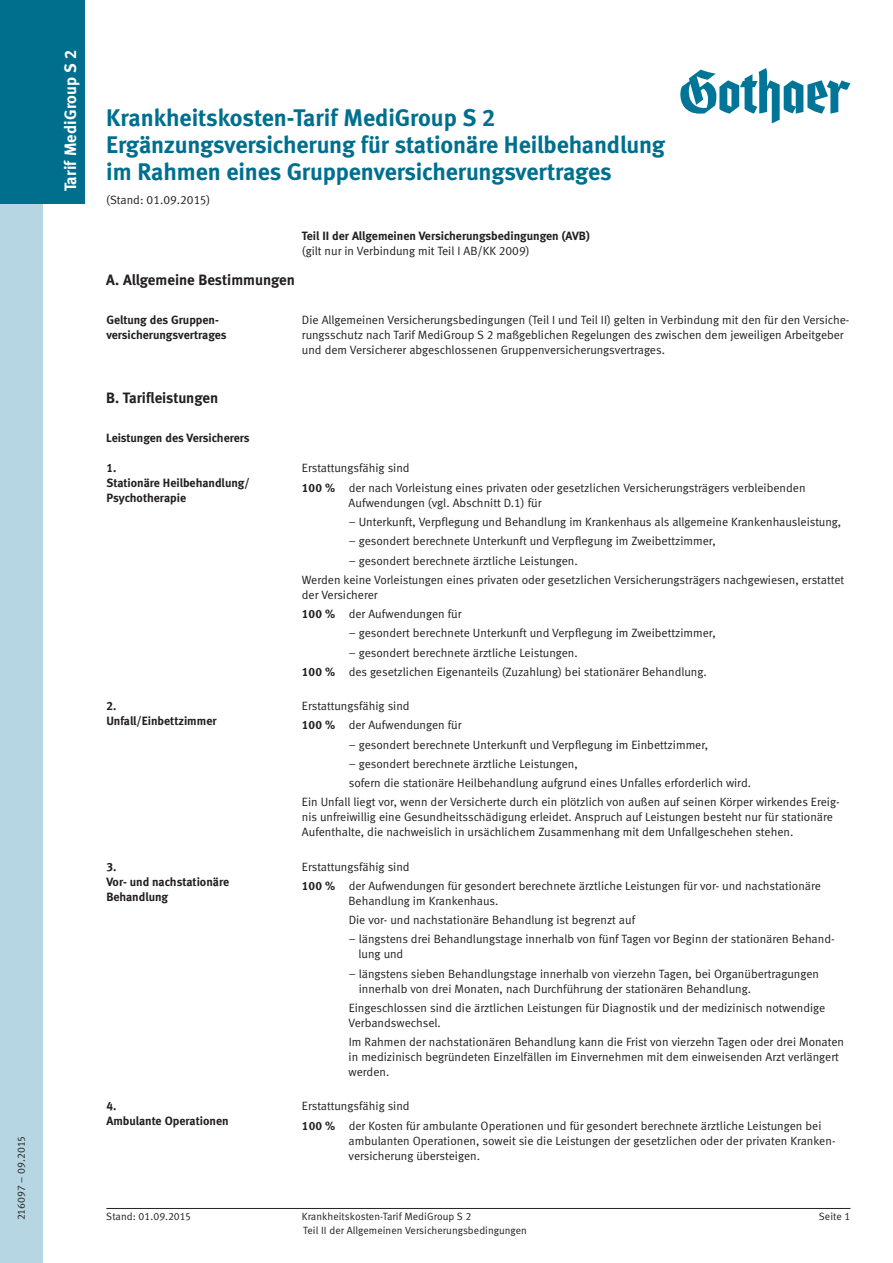
<style>
.page{position:relative;width:893px;height:1263px;background:#fff}
.page>*{position:absolute;margin:0;border:0;box-sizing:border-box;transform-origin:0 0}
.t1{font:24px/27px "Meta Bold LF";letter-spacing:-.005em;color:#006f8e}
.t2{font:16.5px "Meta Bold LF";letter-spacing:.01em;color:#fff}
.t3{font:15px "Meta Bold LF";letter-spacing:-.005em;color:#231f20}
.t4{font:12px/15px "Meta Normal LF";color:#231f20}
.t5{font:12px/15px "Meta Bold LF";color:#231f20}
.t6{font:10.5px "Meta Normal LF";letter-spacing:.005em;color:#231f20}
.s1{font-family:"Meta Bold LF"}
</style>
<div class="page">
<svg style="left:680px;top:68px;width:170px;height:55px"></svg>
<div style="left:0;top:0;width:85px;height:204px;background:#006f8e"></div>
<div style="left:0;top:204px;width:43px;height:1059px;background:#b7d6e3"></div>
<hr style="left:106px;top:1208px;width:744px;height:1px;background:#231f20">
<p class="t6" style="left:18px;top:1220px;width:86px;rotate:-90deg">216097 – 09.2015</p>
<h2 class="t2" style="left:65px;top:191px;width:143px;rotate:-90deg">Tarif MediGroup S 2</h2>
<h1 class="t1" style="left:106px;top:107px;width:560px">Krankheitskosten-Tarif MediGroup S 2<br>Ergänzungsversicherung für stationäre Heilbehandlung im Rahmen eines Gruppenversicherungsvertrages</h1>
<p class="t4" style="left:106px;top:193px;width:105px">(Stand: 01.09.2015)</p>
<p class="t5" style="left:302px;top:230px;width:289px">Teil II der Allgemeinen Versicherungsbedingungen (AVB)</p>
<p class="t4" style="left:302px;top:245px;width:229px">(gilt nur in Verbindung mit Teil I AB/KK 2009)</p>
<p class="t3" style="left:106px;top:275px;width:190px">A. Allgemeine Bestimmungen</p>
<p class="t4" style="left:302px;top:314px;width:549px">Die Allgemeinen Versicherungsbedingungen (Teil I und Teil II) gelten in Verbindung mit den für den Versiche&shy;rungsschutz nach Tarif MediGroup S 2 maßgeblichen Regelungen des zwischen dem jeweiligen Arbeitgeber und dem Versicherer abgeschlossenen Gruppenversicherungsvertrages.</p>
<p class="t3" style="left:106px;top:393px;width:113px">B. Tarifleistungen</p>
<p class="t5" style="left:106px;top:432px;width:145px">Leistungen des Versicherers</p>
<p class="t4" style="left:302px;top:460px;width:505px;line-height:19.2px">Erstattungsfähig sind<br><span class="s1">100 %</span> der nach Vorleistung eines privaten oder gesetzlichen Versicherungsträgers verbleibenden</p>
<p class="t4" style="left:349px;top:496px;width:195px">Aufwendungen (vgl. Abschnitt D.1) für</p>
<p class="t4" style="left:349px;top:515px;width:494px">– Unterkunft, Verpflegung und Behandlung im Krankenhaus als allgemeine Krankenhausleistung,</p>
<p class="t4" style="left:349px;top:535px;width:369px">– gesondert berechnete Unterkunft und Verpflegung im Zweibettzimmer,</p>
<p class="t4" style="left:302px;top:552px;width:544px;line-height:19.2px;text-indent:47px">– gesondert berechnete ärztliche Leistungen.<br>Werden keine Vorleistungen eines privaten oder gesetzlichen Versicherungsträgers nachgewiesen, erstattet</p>
<p class="t4" style="left:302px;top:586px;width:161px;line-height:19.2px">der Versicherer<br><span class="s1">100 %</span> der Aufwendungen für</p>
<p class="t4" style="left:349px;top:627px;width:369px">– gesondert berechnete Unterkunft und Verpflegung im Zweibettzimmer,</p>
<p class="t4" style="left:302px;top:644px;width:406px;line-height:19.2px;text-indent:47px">– gesondert berechnete ärztliche Leistungen.<br><span class="s1">100 %</span> des gesetzlichen Eigenanteils (Zuzahlung) bei stationärer Behandlung.</p>
<p class="t4" style="left:302px;top:697px;width:161px;line-height:19.2px">Erstattungsfähig sind<br><span class="s1">100 %</span> der Aufwendungen für</p>
<p class="t4" style="left:349px;top:738px;width:361px">– gesondert berechnete Unterkunft und Verpflegung im Einbettzimmer,</p>
<p class="t4" style="left:349px;top:757px;width:231px">– gesondert berechnete ärztliche Leistungen,</p>
<p class="t4" style="left:349px;top:776px;width:404px">sofern die stationäre Heilbehandlung aufgrund eines Unfalles erforderlich wird.</p>
<p class="t4" style="left:302px;top:796px;width:539px">Ein Unfall liegt vor, wenn der Versicherte durch ein plötzlich von außen auf seinen Körper wirkendes Ereig-</p>
<p class="t4" style="left:302px;top:811px;width:533px">nis unfreiwillig eine Gesundheitsschädigung erleidet. Anspruch auf Leistungen besteht nur für stationäre<br>Aufenthalte, die nachweislich in ursächlichem Zusammenhang mit dem Unfallgeschehen stehen.</p>
<p class="t4" style="left:302px;top:858px;width:520px;line-height:19.2px">Erstattungsfähig sind<br><span class="s1">100 %</span> der Aufwendungen für gesondert berechnete ärztliche Leistungen für vor- und nachstationäre</p>
<p class="t4" style="left:349px;top:892px;width:288px;line-height:19.2px">Behandlung im Krankenhaus.<br>Die vor- und nachstationäre Behandlung ist begrenzt auf</p>
<p class="t4" style="left:359px;top:933px;width:478px;text-indent:-10px">– längstens drei Behandlungstage innerhalb von fünf Tagen vor Beginn der stationären Behand&shy;lung und</p>
<p class="t4" style="left:359px;top:967px;width:462px;text-indent:-10px">– längstens sieben Behandlungstage innerhalb von vierzehn Tagen, bei Organübertragungen innerhalb von drei Monaten, nach Durchführung der stationären Behandlung.</p>
<p class="t4" style="left:349px;top:1001px;width:478px">Eingeschlossen sind die ärztlichen Leistungen für Diagnostik und der medizinisch notwendige<br>Verbandswechsel.</p>
<p class="t4" style="left:349px;top:1035px;width:497px">Im Rahmen der nachstationären Behandlung kann die Frist von vierzehn Tagen oder drei Monaten in medizinisch begründeten Einzelfällen im Einvernehmen mit dem einweisenden Arzt verlängert werden.</p>
<p class="t4" style="left:302px;top:1098px;width:521px;line-height:19.2px">Erstattungsfähig sind<br><span class="s1">100 %</span> der Kosten für ambulante Operationen und für gesondert berechnete ärztliche Leistungen bei</p>
<p class="t4" style="left:349px;top:1134px;width:488px">ambulanten Operationen, soweit sie die Leistungen der gesetzlichen oder der privaten Kranken&shy;versicherung übersteigen.</p>
<p class="t5" style="left:106px;top:314px;width:122px">Geltung des Gruppen&shy;versicherungsvertrages</p>
<p class="t5" style="left:106px;top:462px;width:145px">1.<br>Stationäre Heilbehandlung/<br>Psychotherapie</p>
<p class="t5" style="left:106px;top:699px;width:112px">2.<br>Unfall/Einbettzimmer</p>
<p class="t5" style="left:106px;top:860px;width:124px">3.<br>Vor- und nachstationäre<br>Behandlung</p>
<p class="t5" style="left:106px;top:1100px;width:124px">4.<br>Ambulante Operationen</p>
<p class="t6" style="left:106px;top:1213px;width:86px">Stand: 01.09.2015</p>
<p class="t6" style="left:302px;top:1213px;width:171px">Krankheitskosten-Tarif MediGroup S 2</p>
<p class="t6" style="left:819px;top:1213px;width:33px">Seite 1</p>
<p class="t6" style="left:303px;top:1227px;width:225px">Teil II der Allgemeinen Versicherungsbedingungen</p>
</div>
